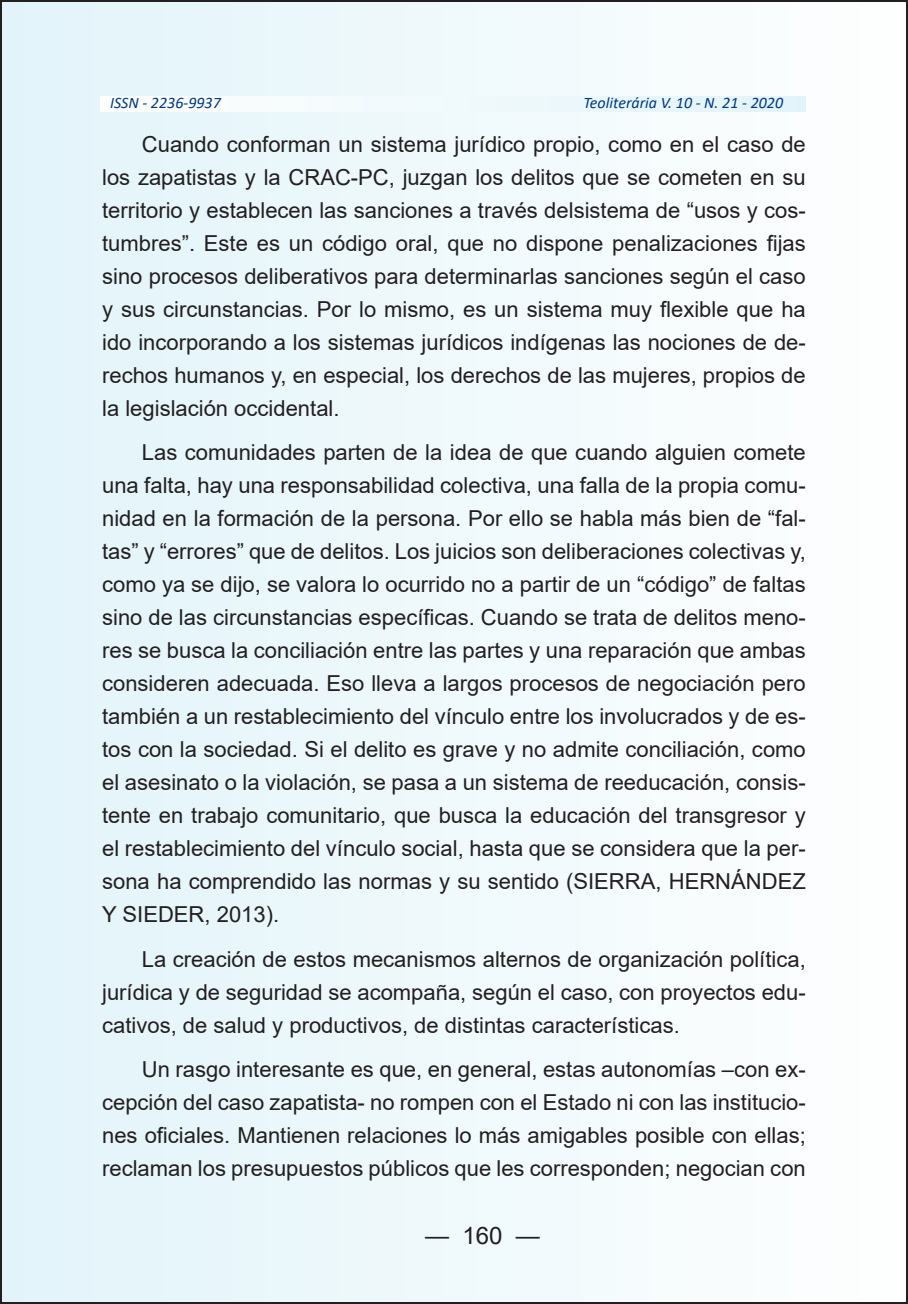
<style>
.page{position:relative;width:908px;height:1304px;background:#fff}
.page>*{position:absolute;margin:0;border:0;box-sizing:border-box;transform-origin:0 0}
.t1{font:24px "Arial";color:#231f20}
.t2{font:22px/33px "Arial";color:#231f20;text-align:justify}
.t3{font:italic 16px "Calibri";color:#003882}
</style>
<div class="page">
<div style="left:1px;top:1px;width:905px;height:1302px;background:linear-gradient(to right,#e2f4fa,#fefefe)"></div>
<svg style="left:100px;top:96px;width:705px;height:15px"></svg>
<p class="t3" style="left:110px;top:92px;width:112px">ISSN - 2236-9937</p>
<p class="t3" style="left:583px;top:92px;width:201px">Teoliterária V. 10 - N. 21 - 2020</p>
<p class="t2" style="left:102px;top:128px;width:705px;text-indent:40px">Cuando conforman un sistema jurídico propio, como en el caso de los zapatistas y la CRAC-PC, juzgan los delitos que se cometen en su territorio y establecen las sanciones a través delsistema de “usos y cos&shy;tumbres”. Este es un código oral, que no dispone penalizaciones fijas sino procesos deliberativos para determinarlas sanciones según el caso y sus circunstancias. Por lo mismo, es un sistema muy flexible que ha ido incorporando a los sistemas jurídicos indígenas las nociones de de&shy;rechos humanos y, en especial, los derechos de las mujeres, propios de la legislación occidental.</p>
<p class="t2" style="left:102px;top:436px;width:705px;text-indent:40px">Las comunidades parten de la idea de que cuando alguien comete una falta, hay una responsabilidad colectiva, una falla de la propia comu&shy;nidad en la formación de la persona. Por ello se habla más bien de “fal&shy;tas” y “errores” que de delitos. Los juicios son deliberaciones colectivas y, como ya se dijo, se valora lo ocurrido no a partir de un “código” de faltas sino de las circunstancias específicas. Cuando se trata de delitos meno&shy;res se busca la conciliación entre las partes y una reparación que ambas consideren adecuada. Eso lleva a largos procesos de negociación pero también a un restablecimiento del vínculo entre los involucrados y de es&shy;tos con la sociedad. Si el delito es grave y no admite conciliación, como el asesinato o la violación, se pasa a un sistema de reeducación, consis&shy;tente en trabajo comunitario, que busca la educación del transgresor y el restablecimiento del vínculo social, hasta que se considera que la per&shy;sona ha comprendido las normas y su sentido (SIERRA, HERNÁNDEZ Y SIEDER, 2013).</p>
<p class="t2" style="left:102px;top:942px;width:704px;text-indent:40px">La creación de estos mecanismos alternos de organización política, jurídica y de seguridad se acompaña, según el caso, con proyectos edu&shy;cativos, de salud y productivos, de distintas características.</p>
<p class="t2" style="left:102px;top:1053px;width:704px;text-indent:40px">Un rasgo interesante es que, en general, estas autonomías –con ex&shy;cepción del caso zapatista- no rompen con el Estado ni con las institucio&shy;nes oficiales. Mantienen relaciones lo más amigables posible con ellas; reclaman los presupuestos públicos que les corresponden; negocian con</p>
<p class="t1" style="left:425px;top:1218px;width:116px">— 160 —</p>
</div>
